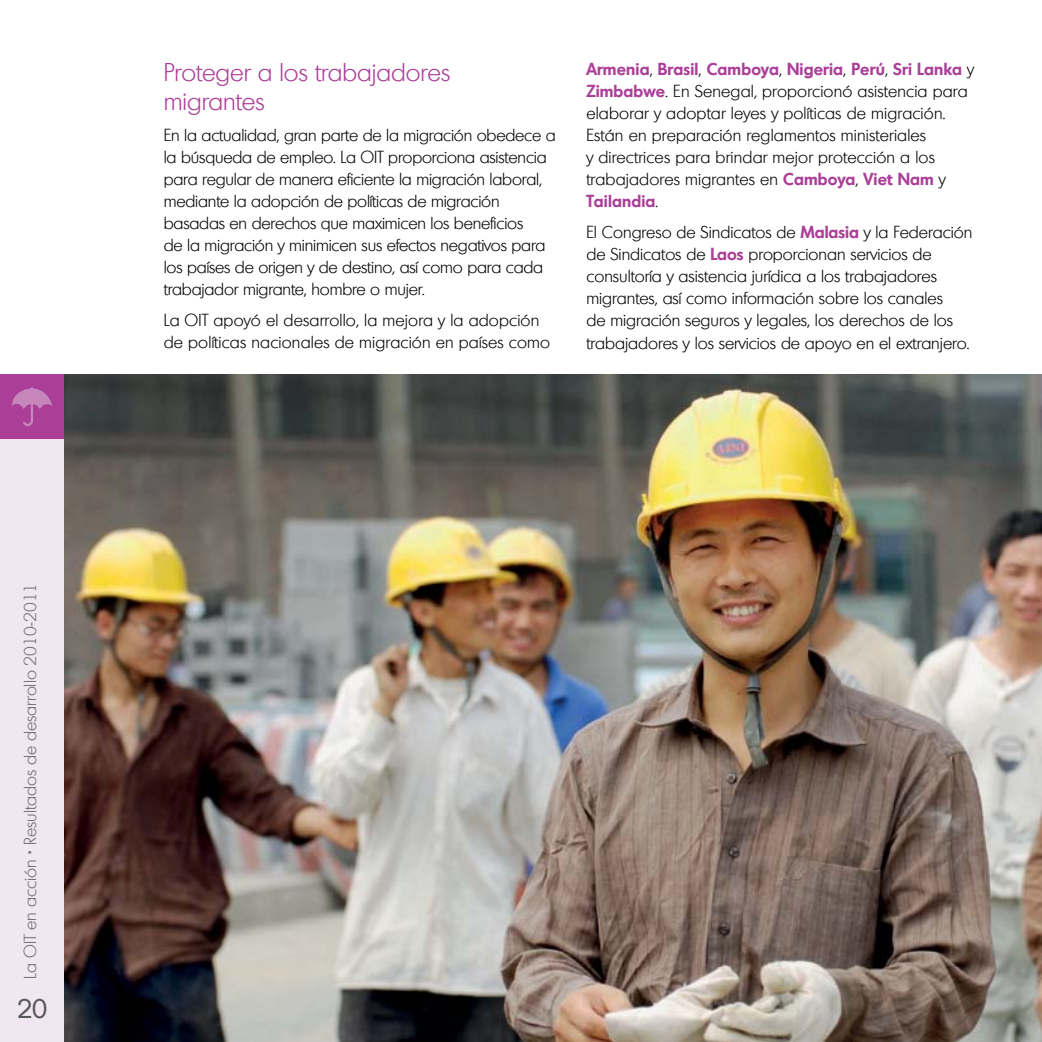
<style>
.page{position:relative;width:1042px;height:1042px;background:#fff}
.page>*{position:absolute;margin:0;border:0;box-sizing:border-box;transform-origin:0 0}
.t1{font:26.25px "Montreal";color:#58595b}
.t2{font:300 24.5px/29.4px "Montreal";color:#ab3e97}
.t3{font:300 16.62px/22.1px "Montreal";color:#000}
.t4{font:300 16.62px "Montreal";color:#6d6e71}
.s1{font-weight:600;color:#ab3e97}
</style>
<div class="page">
<div style="left:0;top:439px;width:64px;height:603px;background:#f1e7f2"></div>
<div style="left:0;top:375px;width:64px;height:64px;background:#ab3e97"></div>
<svg style="left:12px;top:387px;width:40px;height:39px"></svg>
<img style="left:64px;top:375px;width:978px;height:667px">
<p class="t4" style="left:20px;top:979px;width:397px;rotate:-90deg">La OIT en acción Resultados de desarrollo 2010-2011</p>
<h1 class="t1" style="left:17px;top:991px;width:32px">20</h1>
<h2 class="t2" style="left:164px;top:57px;width:288px">Proteger a los trabajadores migrantes</h2>
<p class="t3" style="left:164px;top:124px;width:393px">En la actualidad, gran parte de la migración obedece a la búsqueda de empleo. La OIT proporciona asistencia para regular de manera eficiente la migración laboral, mediante la adopción de políticas de migración basadas en derechos que maximicen los beneficios<br>de la migración y minimicen sus efectos negativos para los países de origen y de destino, así como para cada trabajador migrante, hombre o mujer.</p>
<p class="t3" style="left:164px;top:309px;width:388px">La OIT apoyó el desarrollo, la mejora y la adopción de políticas nacionales de migración en países como</p>
<p class="t3" style="left:586px;top:58px;width:389px"><span class="s1">Armenia</span>, <span class="s1">Brasil</span>, <span class="s1">Camboya</span>, <span class="s1">Nigeria</span>, <span class="s1">Perú</span>, <span class="s1">Sri Lanka</span> y <span class="s1">Zimbabwe</span>. En Senegal, proporcionó asistencia para elaborar y adoptar leyes y políticas de migración.<br>Están en preparación reglamentos ministeriales<br>y directrices para brindar mejor protección a los trabajadores migrantes en <span class="s1">Camboya</span>, <span class="s1">Viet Nam</span> y <span class="s1">Tailandia</span>.</p>
<p class="t3" style="left:586px;top:221px;width:387px">El Congreso de Sindicatos de <span class="s1">Malasia</span> y la Federación de Sindicatos de <span class="s1">Laos</span> proporcionan servicios de consultoría y asistencia jurídica a los trabajadores migrantes, así como información sobre los canales<br>de migración seguros y legales, los derechos de los trabajadores y los servicios de apoyo en el extranjero.</p>
</div>
